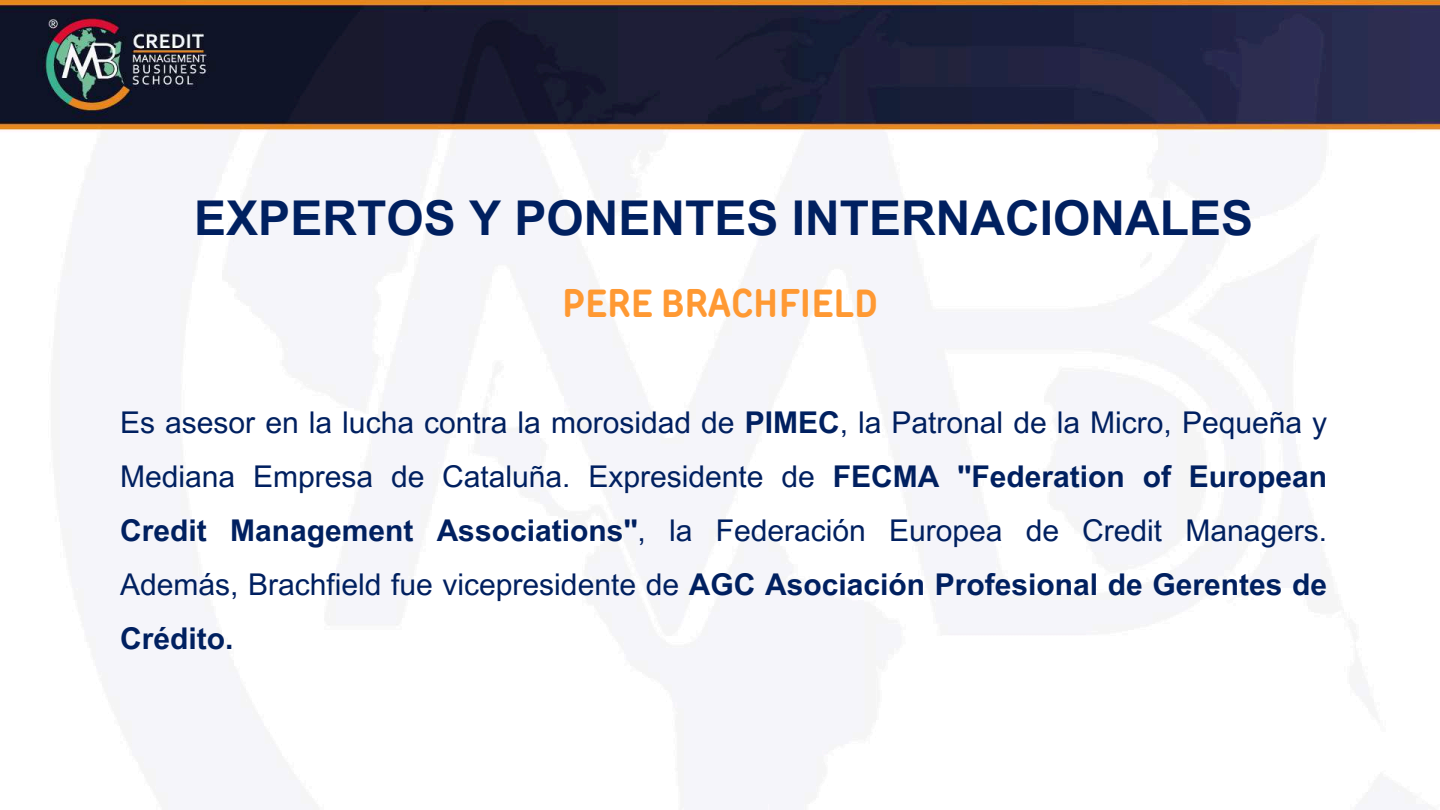
<style>
.page{position:relative;width:1440px;height:810px;background:#fff}
.page>*{position:absolute;margin:0;border:0;box-sizing:border-box;transform-origin:0 0}
.t1{font:700 48px "Arial MT Pro";color:#002060}
.t2{font:700 39px "TT Rounds Condensed";letter-spacing:.01em;color:#f93}
.t3{font:30px/54px "Arial MT Pro";color:#002060;text-align:justify}
.s1{font-weight:700}
</style>
<div class="page">
<img style="left:0;top:0;width:1440px;height:794px">
<h1 class="t1" style="left:194px;top:200px;width:1060px">EXPERTOS Y PONENTES INTERNACIONALES</h1>
<h2 class="t2" style="left:562px;top:279px;width:317px">PERE BRACHFIELD</h2>
<p class="t3" style="left:120px;top:400px;width:1209px">Es asesor en la lucha contra la morosidad de <span class="s1">PIMEC</span>, la Patronal de la Micro, Pequeña y Mediana Empresa de Cataluña. Expresidente de <span class="s1">FECMA "Federation of European Credit Management Associations"</span>, la Federación Europea de Credit Managers.<br>Además, Brachfield fue vicepresidente de <span class="s1">AGC Asociación Profesional de Gerentes de Crédito.</span></p>
</div>
